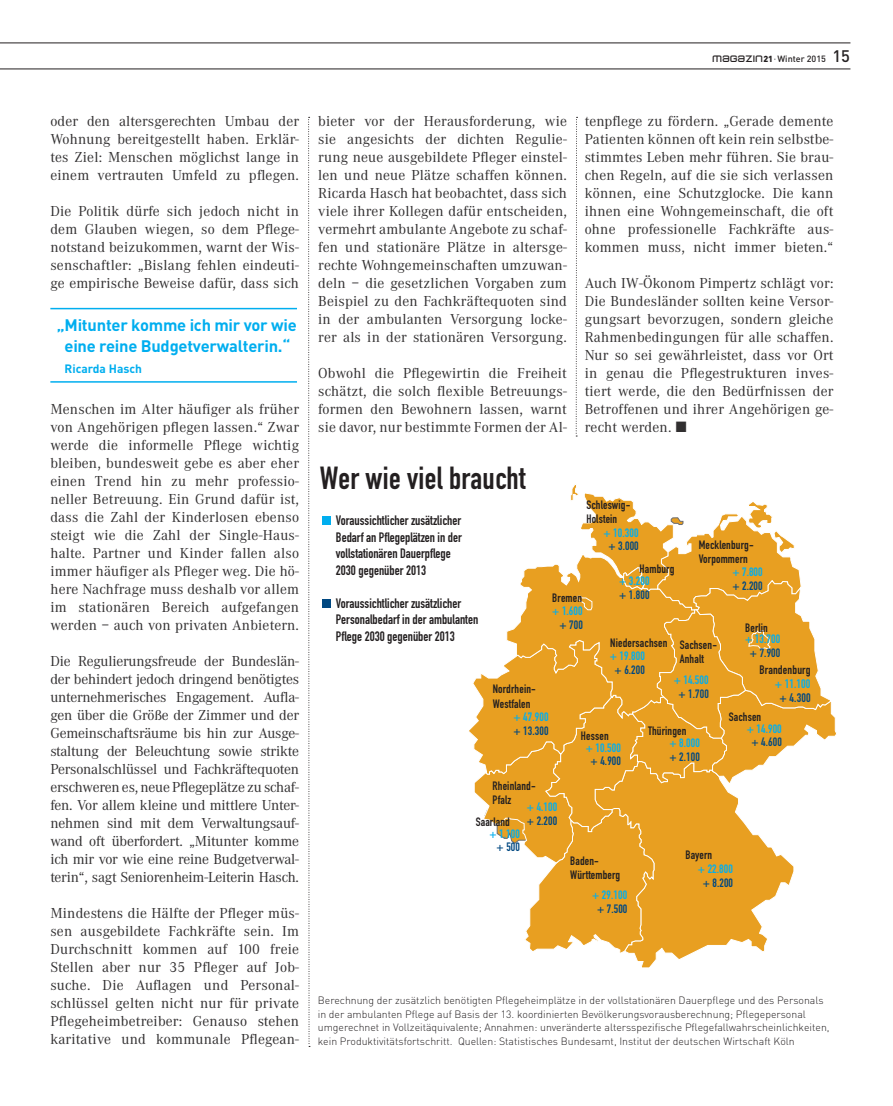
<style>
.page{position:relative;width:893px;height:1106px;background:#fff}
.page>*{position:absolute;margin:0;border:0;box-sizing:border-box;transform-origin:0 0}
.t1{font:31.5px "DIN Engschrift";letter-spacing:.01em;color:#231f20}
.t2{font:700 16.5px/21px "DIN";letter-spacing:-.015em;color:#00aeef;text-align:center}
.t3{font:15px/18px "Corporate A";letter-spacing:.015em;color:#312f30;text-align:justify}
.t4{font:13.5px/16.5px "DIN Engschrift";color:#231f20}
.t5{font:12.3px "DIN Engschrift";letter-spacing:.01em;color:#231f20}
.t6{font:12.3px "DIN Engschrift";color:#00aeef}
.t7{font:12.3px "DIN Engschrift";color:#004881}
.t8{font:12px/13.8px "DIN Engschrift";letter-spacing:.01em;color:#231f20}
.t9{font:12px "DIN Engschrift";letter-spacing:.01em;color:#00aeef}
.t10{font:12px "DIN Engschrift";letter-spacing:.01em;color:#004881}
.t11{font:700 12px "DIN";color:#00aeef}
.t12{font:300 10.5px/13.5px "DIN";color:#231f20}
.t13{font:500 9px "DIN";color:#231f20}
.s1{font-family:"Flotsam Smart";font-weight:400;font-size:9.9px}
.s2{font-family:"DIN Pro";font-weight:900;font-size:8.7px}
.s3{font-family:"Corporate A";font-weight:400;font-size:8.25px}
.s4{font-size:16.5px}
</style>
<div class="page">
<hr style="left:0;top:69px;width:850px;height:1px;background:#231f20">
<hr style="left:0;top:43px;width:850px;height:1px;background:#231f20">
<svg style="left:308px;top:117px;width:2px;height:930px"></svg>
<svg style="left:576px;top:117px;width:2px;height:319px"></svg>
<div style="left:323px;top:516px;width:8px;height:8px;background:#00aeef"></div>
<div style="left:323px;top:599px;width:8px;height:8px;background:#004881"></div>
<svg style="left:635px;top:954px;width:54px;height:14px"></svg>
<svg style="left:469px;top:485px;width:368px;height:469px"></svg>
<hr style="left:50px;top:308px;width:247px;height:1px;background:#00aeef">
<hr style="left:50px;top:381px;width:247px;height:1px;background:#00aeef">
<p class="t13" style="left:713px;top:53px;width:139px"><span class="s1">MAGAZIN</span><span class="s2">21</span> <span class="s3">·</span> Winter 2015 <span class="s4">15</span></p>
<p class="t3" style="left:50px;top:112px;width:250px">oder den altersgerechten Umbau der Wohnung bereitgestellt haben. Erklär&shy;tes Ziel: Menschen möglichst lange in einem vertrauten Umfeld zu pflegen.</p>
<p class="t3" style="left:50px;top:202px;width:250px">Die Politik dürfe sich jedoch nicht in dem Glauben wiegen, so dem Pflege&shy;notstand beizukommen, warnt der Wis&shy;senschaftler: „Bislang fehlen eindeuti&shy;ge empirische Beweise dafür, dass sich</p>
<p class="t2" style="left:57px;top:313px;width:242px">„Mitunter komme ich mir vor wie eine reine Budgetverwalterin.“</p>
<p class="t11" style="left:65px;top:360px;width:79px">Ricarda Hasch</p>
<p class="t3" style="left:50px;top:400px;width:250px">Menschen im Alter häufiger als früher von Angehörigen pflegen lassen.“ Zwar werde die informelle Pflege wichtig bleiben, bundesweit gebe es aber eher einen Trend hin zu mehr professio&shy;neller Betreuung. Ein Grund dafür ist, dass die Zahl der Kinderlosen ebenso steigt wie die Zahl der Single-Haus&shy;halte. Partner und Kinder fallen also immer häufiger als Pfleger weg. Die hö&shy;here Nachfrage muss deshalb vor allem im stationären Bereich aufgefangen werden – auch von privaten Anbietern.</p>
<p class="t3" style="left:50px;top:652px;width:250px">Die Regulierungsfreude der Bundeslän&shy;der behindert jedoch dringend benötigtes unternehmerisches Engagement. Aufla&shy;gen über die Größe der Zimmer und der Gemeinschaftsräume bis hin zur Ausge&shy;staltung der Beleuchtung sowie strikte Personalschlüssel und Fachkräftequoten erschweren es, neue Pflegeplätze zu schaf&shy;fen. Vor allem kleine und mittlere Unter&shy;nehmen sind mit dem Verwaltungsauf&shy;wand oft überfordert. „Mitunter komme ich mir vor wie eine reine Budgetverwal&shy;terin“, sagt Seniorenheim-Leiterin Hasch.</p>
<p class="t3" style="left:50px;top:904px;width:250px">Mindestens die Hälfte der Pfleger müs&shy;sen ausgebildete Fachkräfte sein. Im Durchschnitt kommen auf 100 freie Stellen aber nur 35 Pfleger auf Job&shy;suche. Die Auflagen und Personal&shy;schlüssel gelten nicht nur für private Pflegeheimbetreiber: Genauso stehen karitative und kommunale Pflegean-</p>
<p class="t3" style="left:318px;top:112px;width:250px">bieter vor der Herausforderung, wie sie angesichts der dichten Regulie&shy;rung neue ausgebildete Pfleger einstel&shy;len und neue Plätze schaffen können.<br>Ricarda Hasch hat beobachtet, dass sich viele ihrer Kollegen dafür entscheiden, vermehrt ambulante Angebote zu schaf&shy;fen und stationäre Plätze in altersge&shy;rechte Wohngemeinschaften umzuwan&shy;deln – die gesetzlichen Vorgaben zum Beispiel zu den Fachkräftequoten sind in der ambulanten Versorgung locke&shy;rer als in der stationären Versorgung.</p>
<p class="t3" style="left:318px;top:364px;width:250px">Obwohl die Pflegewirtin die Freiheit schätzt, die solch flexible Betreuungs&shy;formen den Bewohnern lassen, warnt sie davor, nur bestimmte Formen der Al-</p>
<p class="t3" style="left:585px;top:112px;width:250px">tenpflege zu fördern. „Gerade demente Patienten können oft kein rein selbstbe&shy;stimmtes Leben mehr führen. Sie brau&shy;chen Regeln, auf die sie sich verlassen können, eine Schutzglocke. Die kann ihnen eine Wohngemeinschaft, die oft ohne professionelle Fachkräfte aus&shy;kommen muss, nicht immer bieten.“</p>
<p class="t3" style="left:585px;top:274px;width:250px">Auch IW-Ökonom Pimpertz schlägt vor:<br>Die Bundesländer sollten keine Versor&shy;gungsart bevorzugen, sondern gleiche Rahmenbedingungen für alle schaffen.<br>Nur so sei gewährleistet, dass vor Ort in genau die Pflegestrukturen inves&shy;tiert werde, die den Bedürfnissen der Betroffenen und ihrer Angehörigen ge&shy;recht werden. ■</p>
<h1 class="t1" style="left:320px;top:459px;width:207px">Wer wie viel braucht</h1>
<p class="t4" style="left:336px;top:512px;width:127px">Voraussichtlicher zusätzlicher<br>Bedarf an Pflegeplätzen in der vollstationären Dauerpflege<br>2030 gegenüber 2013</p>
<p class="t4" style="left:336px;top:594px;width:144px">Voraussichtlicher zusätzlicher<br>Personalbedarf in der ambulanten<br>Pflege 2030 gegenüber 2013</p>
<p class="t8" style="left:586px;top:498px;width:45px">Schleswig-<br>Holstein</p>
<p class="t9" style="left:604px;top:525px;width:36px">+ 10.300</p>
<p class="t10" style="left:608px;top:539px;width:32px">+ 3.000</p>
<p class="t8" style="left:699px;top:538px;width:57px">Mecklenburg-<br>Vorpommern</p>
<p class="t8" style="left:640px;top:562px;width:36px">Hamburg</p>
<p class="t9" style="left:732px;top:564px;width:32px">+ 7.800</p>
<p class="t10" style="left:732px;top:578px;width:32px">+ 2.200</p>
<p class="t9" style="left:619px;top:573px;width:32px">+ 3.200</p>
<p class="t10" style="left:619px;top:587px;width:32px">+ 1.800</p>
<p class="t8" style="left:552px;top:591px;width:31px">Bremen</p>
<p class="t9" style="left:552px;top:604px;width:32px">+ 1.600</p>
<p class="t10" style="left:559px;top:617px;width:25px">+ 700</p>
<p class="t8" style="left:745px;top:621px;width:24px">Berlin</p>
<p class="t9" style="left:745px;top:632px;width:36px">+ 13.700</p>
<p class="t10" style="left:750px;top:645px;width:32px">+ 7.900</p>
<p class="t5" style="left:759px;top:662px;width:53px">Brandenburg</p>
<p class="t6" style="left:775px;top:676px;width:37px">+ 11.100</p>
<p class="t7" style="left:780px;top:690px;width:32px">+ 4.300</p>
<p class="t9" style="left:747px;top:721px;width:36px">+ 14.900</p>
<p class="t10" style="left:751px;top:735px;width:32px">+ 4.600</p>
<p class="t8" style="left:680px;top:635px;width:39px;line-height:15.3px;text-indent:-69px">Niedersachsen Sachsen-<br>Anhalt</p>
<p class="t9" style="left:610px;top:649px;width:36px">+ 19.800</p>
<p class="t10" style="left:615px;top:663px;width:32px">+ 6.200</p>
<p class="t9" style="left:674px;top:673px;width:36px">+ 14.500</p>
<p class="t10" style="left:678px;top:687px;width:32px">+ 1.700</p>
<p class="t8" style="left:493px;top:680px;width:45px;line-height:15.3px">Nordrhein-<br>Westfalen</p>
<p class="t9" style="left:514px;top:709px;width:36px">+ 47.900</p>
<p class="t10" style="left:514px;top:723px;width:36px">+ 13.300</p>
<p class="t8" style="left:729px;top:710px;width:34px">Sachsen</p>
<p class="t8" style="left:648px;top:723px;width:40px">Thüringen</p>
<p class="t8" style="left:581px;top:728px;width:29px">Hessen</p>
<p class="t9" style="left:670px;top:736px;width:32px">+ 8.000</p>
<p class="t10" style="left:670px;top:750px;width:32px">+ 2.100</p>
<p class="t9" style="left:586px;top:740px;width:36px">+ 10.500</p>
<p class="t10" style="left:591px;top:754px;width:32px">+ 4.900</p>
<p class="t8" style="left:493px;top:778px;width:45px">Rheinland-<br>Pfalz</p>
<p class="t9" style="left:527px;top:799px;width:32px">+ 4.100</p>
<p class="t10" style="left:527px;top:813px;width:32px">+ 2.200</p>
<p class="t8" style="left:476px;top:815px;width:36px">Saarland</p>
<p class="t9" style="left:489px;top:826px;width:32px">+ 1.100</p>
<p class="t10" style="left:497px;top:840px;width:25px">+ 500</p>
<p class="t8" style="left:570px;top:853px;width:52px">Baden-<br>Württemberg</p>
<p class="t9" style="left:592px;top:887px;width:36px">+ 29.100</p>
<p class="t10" style="left:597px;top:901px;width:32px">+ 7.500</p>
<p class="t8" style="left:685px;top:848px;width:28px">Bayern</p>
<p class="t9" style="left:698px;top:862px;width:36px">+ 22.800</p>
<p class="t10" style="left:703px;top:875px;width:32px">+ 8.200</p>
<p class="t12" style="left:318px;top:993px;width:513px">Berechnung der zusätzlich benötigten Pflegeheimplätze in der vollstationären Dauerpflege und des Personals in der ambulanten Pflege auf Basis der 13. koordinierten Bevölkerungsvorausberechnung; Pflegepersonal umgerechnet in Vollzeitäquivalente; Annahmen: unveränderte altersspezifische Pflegefallwahrscheinlichkeiten, kein Produktivitätsfortschritt. Quellen: Statistisches Bundesamt, Institut der deutschen Wirtschaft Köln</p>
</div>
